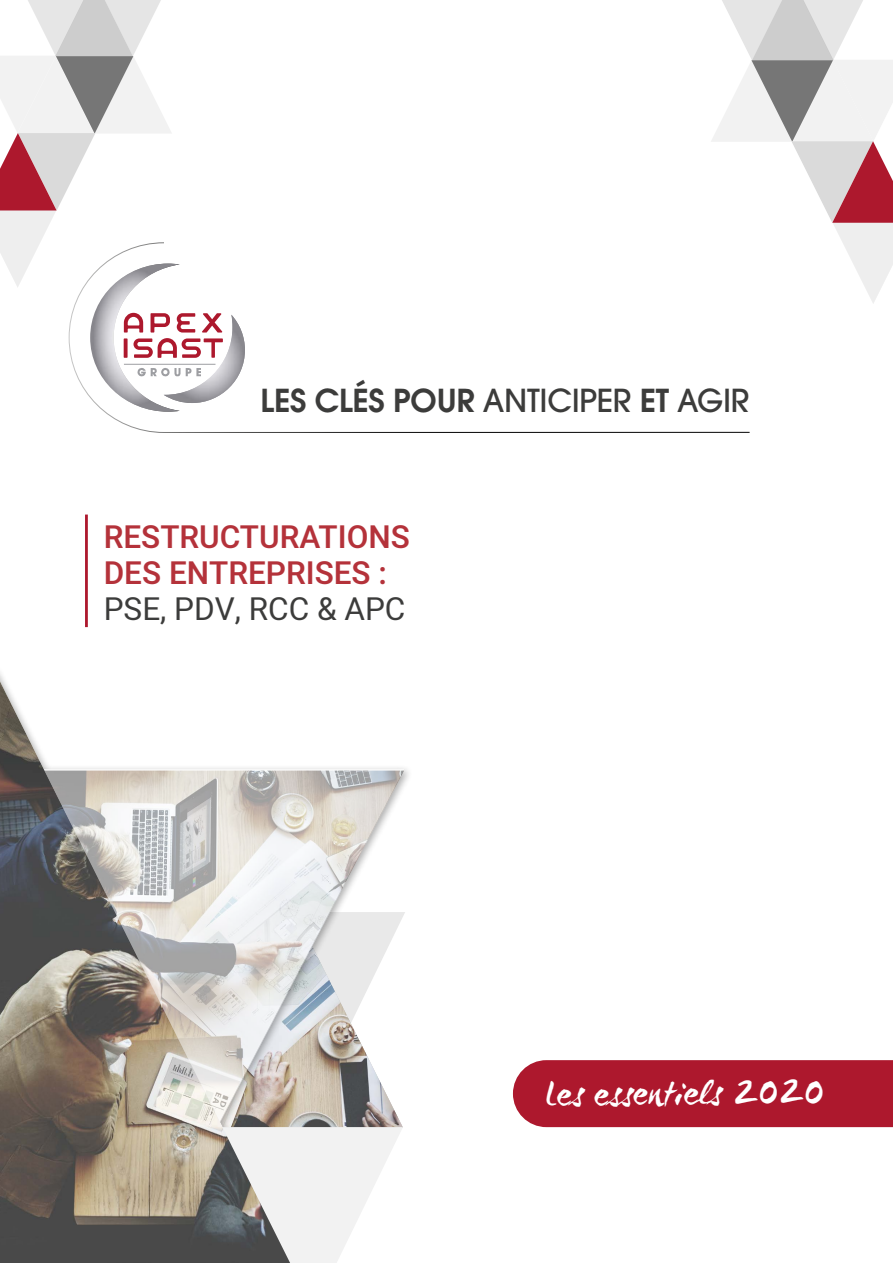
<style>
.page{position:relative;width:893px;height:1263px;background:#fff}
.page>*{position:absolute;margin:0;border:0;box-sizing:border-box;transform-origin:0 0}
.t1{font:35.4px "WC Mano Negra Bta";color:#fff}
.t2{font:500 31.5px/36px "Heebo";color:#b4323a}
.t3{font:600 31.5px "Avant Garde";letter-spacing:-.01em;color:#3c3c3b}
.t4{font:31.5px "Heebo";color:#3c3c3b}
.s1{font-weight:500}
</style>
<div class="page">
<svg style="left:290px;top:1127px;width:113px;height:136px"></svg>
<img style="left:290px;top:770px;width:114px;height:357px">
<img style="left:0;top:681px;width:290px;height:582px">
<svg style="left:711px;top:0;width:182px;height:303px"></svg>
<svg style="left:104px;top:242px;width:646px;height:191px"></svg>
<hr style="left:85px;top:514px;width:3px;height:113px;background:#ad182d">
<img style="left:223px;top:315px;width:22px;height:88px">
<svg style="left:0;top:0;width:223px;height:412px"></svg>
<div style="left:513px;top:1060px;width:380px;height:67px;background:#ad182d"></div>
<p class="t3" style="left:261px;top:380px;width:491px">LES CLÉS POUR <span class="s1">ANTICIPER</span> ET <span class="s1">AGIR</span></p>
<p class="t2" style="left:104px;top:519px;width:308px">RESTRUCTURATIONS<br>DES ENTREPRISES :</p>
<p class="t4" style="left:104px;top:586px;width:303px">PSE, PDV, RCC &amp; APC</p>
<p class="t1" style="left:545px;top:1072px;width:280px;rotate:-1deg">Les essentiels 2020</p>
</div>
